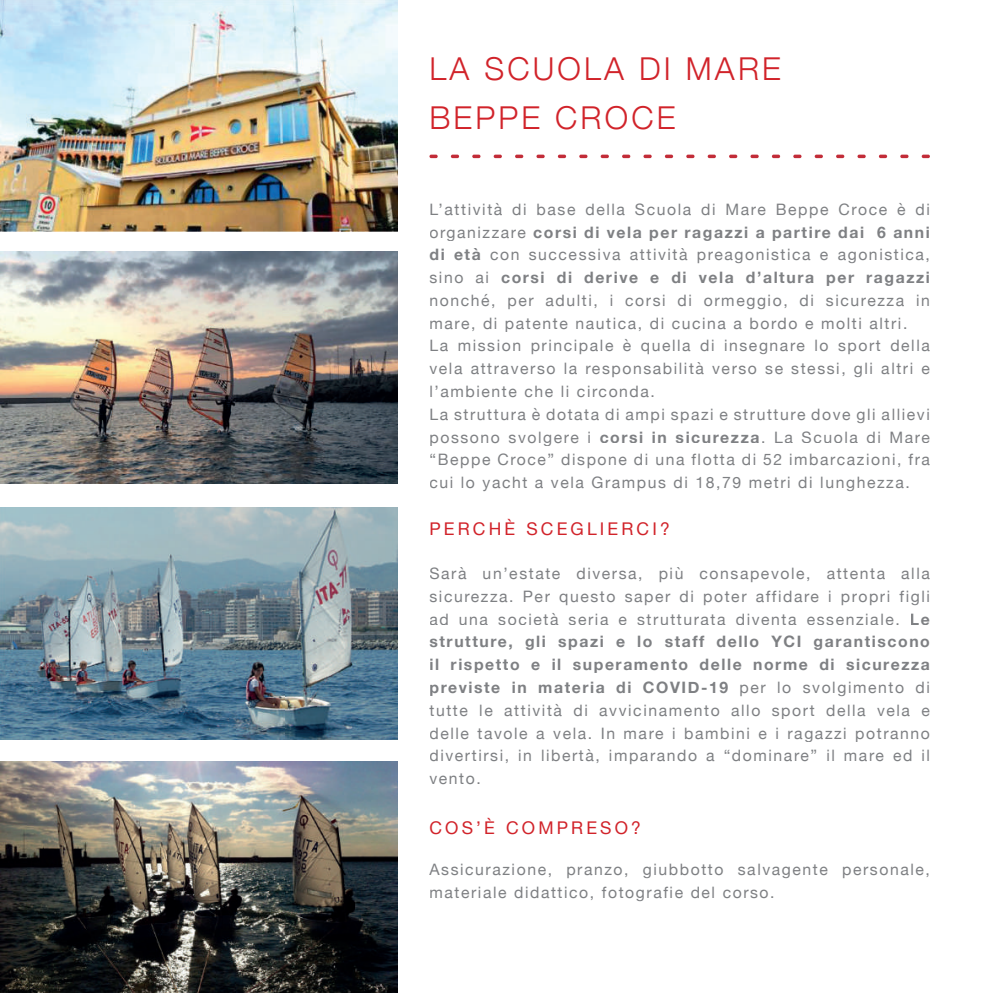
<style>
.page{position:relative;width:993px;height:993px;background:#fff}
.page>*{position:absolute;margin:0;border:0;box-sizing:border-box;transform-origin:0 0}
.t1{font:300 31.5px/49px "Helvetica Neue";letter-spacing:.1em;color:#d1232a}
.t2{font:17.5px "Helvetica Neue";letter-spacing:.18em;color:#d1232a}
.t3{font:15.75px/22.8px "Helvetica Neue";letter-spacing:.1em;color:#7e8083}
.s1{font-weight:700}
</style>
<div class="page">
<img style="left:0;top:0;width:397px;height:231px">
<img style="left:0;top:252px;width:397px;height:231px">
<img style="left:0;top:507px;width:397px;height:232px">
<img style="left:0;top:761px;width:397px;height:231px">
<svg style="left:921px;top:154px;width:8px;height:4px"></svg>
<svg style="left:900px;top:154px;width:8px;height:4px"></svg>
<svg style="left:878px;top:154px;width:8px;height:4px"></svg>
<svg style="left:857px;top:154px;width:8px;height:4px"></svg>
<svg style="left:836px;top:154px;width:8px;height:4px"></svg>
<svg style="left:814px;top:154px;width:8px;height:4px"></svg>
<svg style="left:793px;top:154px;width:8px;height:4px"></svg>
<svg style="left:771px;top:154px;width:8px;height:4px"></svg>
<svg style="left:750px;top:154px;width:8px;height:4px"></svg>
<svg style="left:729px;top:154px;width:8px;height:4px"></svg>
<svg style="left:707px;top:154px;width:8px;height:4px"></svg>
<svg style="left:686px;top:154px;width:8px;height:4px"></svg>
<svg style="left:664px;top:154px;width:9px;height:4px"></svg>
<svg style="left:643px;top:154px;width:8px;height:4px"></svg>
<svg style="left:622px;top:154px;width:8px;height:4px"></svg>
<svg style="left:600px;top:154px;width:8px;height:4px"></svg>
<svg style="left:579px;top:154px;width:8px;height:4px"></svg>
<svg style="left:557px;top:154px;width:9px;height:4px"></svg>
<svg style="left:536px;top:154px;width:8px;height:4px"></svg>
<svg style="left:515px;top:154px;width:8px;height:4px"></svg>
<svg style="left:493px;top:154px;width:8px;height:4px"></svg>
<svg style="left:472px;top:154px;width:8px;height:4px"></svg>
<svg style="left:450px;top:154px;width:9px;height:4px"></svg>
<svg style="left:429px;top:154px;width:8px;height:4px"></svg>
<h1 class="t1" style="left:429px;top:42px;width:353px">LA SCUOLA DI MARE<br>BEPPE CROCE</h1>
<p class="t3" style="left:429px;top:199px;width:502px">L’attività di base della Scuola di Mare Beppe Croce è di organizzare <span class="s1">corsi di vela per ragazzi a partire dai 6 anni di età</span> con successiva attività preagonistica e agonistica, sino ai <span class="s1">corsi di derive e di vela d’altura per ragazzi </span>nonché, per adulti, i corsi di ormeggio, di sicurezza in mare, di patente nautica, di cucina a bordo e molti altri.<br>La mission principale è quella di insegnare lo sport della vela attraverso la responsabilità verso se stessi, gli altri e l’ambiente che li circonda.<br>La struttura è dotata di ampi spazi e strutture dove gli allievi possono svolgere i <span class="s1">corsi in sicurezza</span>. La Scuola di Mare “Beppe Croce” dispone di una flotta di 52 imbarcazioni, fra cui lo yacht a vela Grampus di 18,79 metri di lunghezza.</p>
<p class="t2" style="left:429px;top:515px;width:242px">PERCHÈ SCEGLIERCI?</p>
<p class="t3" style="left:429px;top:563px;width:502px;text-align:justify">Sarà un’estate diversa, più consapevole, attenta alla sicurezza. Per questo saper di poter affidare i propri figli ad una società seria e strutturata diventa essenziale. <span class="s1">Le strutture, gli spazi e lo staff dello YCI garantiscono il rispetto e il superamento delle norme di sicurezza previste in materia di COVID-19</span> per lo svolgimento di tutte le attività di avvicinamento allo sport della vela e delle tavole a vela. In mare i bambini e i ragazzi potranno divertirsi, in libertà, imparando a “dominare” il mare ed il vento.</p>
<p class="t2" style="left:429px;top:814px;width:213px">COS’È COMPRESO?</p>
<p class="t3" style="left:429px;top:858px;width:502px">Assicurazione, pranzo, giubbotto salvagente personale, materiale didattico, fotografie del corso.</p>
</div>
